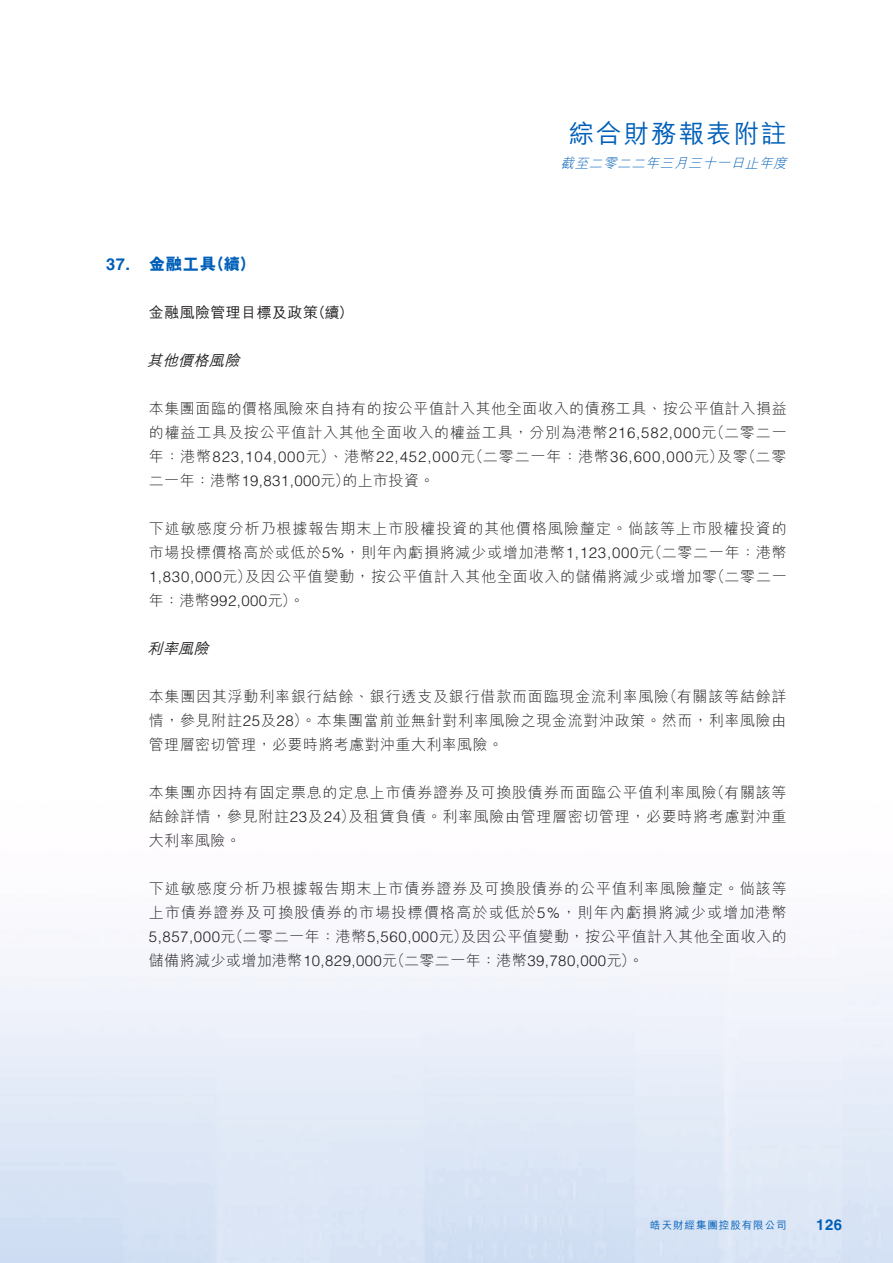
<style>
.page{position:relative;width:893px;height:1263px;background:#fff}
.page>*{position:absolute;margin:0;border:0;box-sizing:border-box;transform-origin:0 0}
.t1{font:500 25.5px "M Hei HK";letter-spacing:.08em;color:#005fb9}
.t2{font:800 16.5px "M Hei HK";color:#005fb9}
.t3{font:700 16.5px "Helvetica LT Std";color:#005fb9}
.t4{font:300 15px/24px "M Hei HK";letter-spacing:.055em;color:#231f20;text-align:right}
.t5{font:300 15px "M Hei HK";letter-spacing:.03em;color:#231f20}
.t6{font:300 15px "Helvetica LT Std";letter-spacing:.06em;color:#231f20}
.t7{font:300 15px "Helvetica LT Std";letter-spacing:.035em;color:#231f20}
.t8{font:500 15px "M Hei HK";letter-spacing:.03em;color:#231f20}
.t9{font:italic 500 15px "M Hei HK";color:#231f20}
.t10{font:700 15px "Helvetica LT Std";color:#005fb9}
.t11{font:italic 300 13.5px "M Hei HK";color:#005fb9}
.t12{font:500 10.5px "M Hei HK";letter-spacing:.09em;color:#005fb9}
.s1{font-family:"Helvetica LT Std"}
.s2{font-family:"M Hei HK"}
</style>
<div class="page">
<h1 class="t1" style="left:569px;top:115px;width:219px">綜合財務報表附註</h1>
<p class="t11" style="left:561px;top:156px;width:231px">截至二零二二年三月三十一日止年度</p>
<p class="t3" style="left:106px;top:254px;width:25px">37.</p>
<p class="t2" style="left:209px;top:255px;width:48px">（續(</p>
<p class="t2" style="left:149px;top:255px;width:69px">金融工具</p>
<p class="t8" style="left:149px;top:301px;width:171px">金融風險管理目標及政策</p>
<p class="t9" style="left:147px;top:349px;width:99px">其他價格風險</p>
<p class="t4" style="left:149px;top:396px;width:639px">本集團面臨的價格風險來自持有的按公平值計入其他全面收入的債務工具、按公平值計入損益的權益工具及按公平值計入其他全面收入的權益工具，分別為港幣<span class="s1">216,582,000</span> （元二零二一（二零</p>
<p class="t8" style="left:311px;top:301px;width:44px">（續(</p>
<p class="t6" style="left:149px;top:447px;width:576px"><span class="s2">年：港幣</span>823,104,000<span class="s2">元）、港幣</span>22,452,000 <span class="s2">（元二零二一年：港幣</span>36,600,000<span class="s2">元）</span></p>
<p class="t5" style="left:149px;top:473px;width:287px">二一年：港幣<span class="s1">19,831,000</span>元的上市投資。</p>
<p class="t4" style="left:717px;top:444px;width:32px">及零</p>
<p class="t4" style="left:334px;top:468px;width:16px">）</p>
<p class="t4" style="left:149px;top:516px;width:640px">下述敏感度分析乃根據報告期末上市股權投資的其他價格風險釐定。倘該等上市股權投資的市場投標價格高於或低於<span class="s1">5%</span>，則年內虧損將減少或增加港幣<span class="s1">1,123,000</span> （元二零二一年：港幣（二零二一</p>
<p class="t6" style="left:149px;top:567px;width:104px">1,830,000<span class="s2">元）</span></p>
<p class="t4" style="left:149px;top:588px;width:157px">年：港幣<span class="s1">992,000</span>元。(</p>
<p class="t9" style="left:147px;top:637px;width:68px">利率風險</p>
<p class="t4" style="left:245px;top:564px;width:474px">及因公平值變動，按公平值計入其他全面收入的儲備將減少或增加零</p>
<p class="t4" style="left:663px;top:684px;width:126px">（有關該等結餘詳</p>
<p class="t4" style="left:149px;top:684px;width:639px;text-align:left">本集團因其浮動利率銀行結餘、銀行透支及銀行借款而面臨現金流利率風險<br>情，參見附註<span class="s1">25</span>及<span class="s1">28</span>）。本集團當前並無針對利率風險之現金流對沖政策。然而，利率風險由管理層密切管理，必要時將考慮對沖重大利率風險。</p>
<p class="t4" style="left:710px;top:780px;width:78px">（有關該等</p>
<p class="t4" style="left:348px;top:780px;width:440px;text-align:left;text-indent:-199px">本集團亦因持有固定票息的定息上市債券證券及可換股債券而面臨公平值利率風險<br>及租賃負債。利率風險由管理層密切管理，必要時將考慮對沖重</p>
<p class="t4" style="left:149px;top:804px;width:208px;text-align:left">結餘詳情，參見附註<span class="s1">23</span>及<span class="s1">24</span>）大利率風險。</p>
<p class="t4" style="left:149px;top:876px;width:640px">下述敏感度分析乃根據報告期末上市債券證券及可換股債券的公平值利率風險釐定。倘該等上市債券證券及可換股債券的市場投標價格高於或低於<span class="s1">5%</span>，則年內虧損將減少或增加港幣及因公平值變動，按公平值計入其他全面收入的</p>
<p class="t7" style="left:149px;top:927px;width:320px">5,857,000 <span class="s2">（元二零二一年：港幣</span>5,560,000<span class="s2">元）</span></p>
<p class="t5" style="left:149px;top:953px;width:496px">儲備將減少或增加港幣<span class="s1">10,829,000</span> （元二零二一年：港幣<span class="s1">39,780,000</span>元。(</p>
<p class="t12" style="left:650px;top:1217px;width:138px">皓天財經集團控股有限公司</p>
<p class="t10" style="left:816px;top:1215px;width:27px">126</p>
</div>
